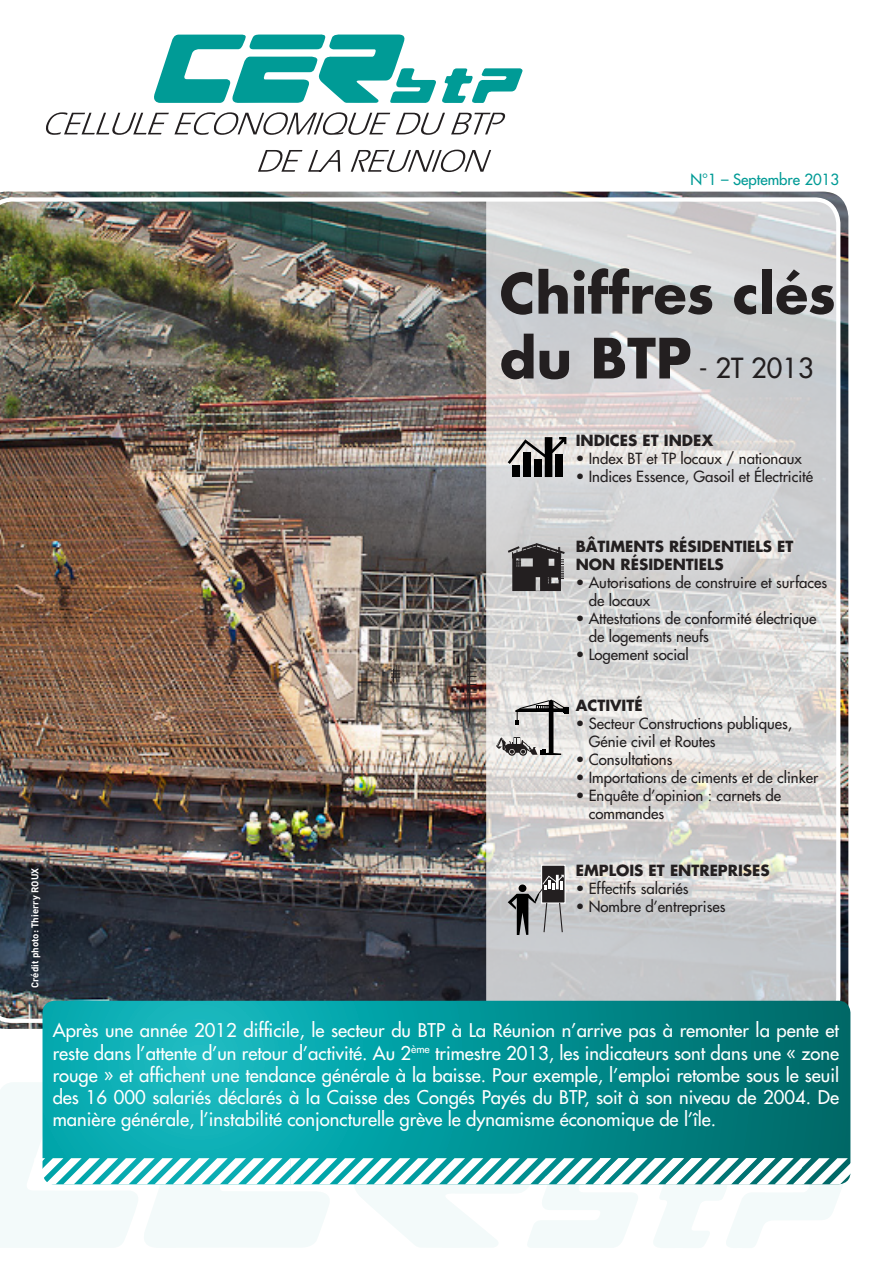
<style>
.page{position:relative;width:893px;height:1263px;background:#fff}
.page>*{position:absolute;margin:0;border:0;box-sizing:border-box;transform-origin:0 0}
.t1{font:700 54px "Futura Std";color:#231f20}
.t2{font:500 27px "Futura Std";color:#231f20}
.t3{font:500 18.45px/22.2px "Futura Std";color:#fff}
.t4{font:500 15px/18px "Futura Std";color:#231f20}
.t5{font:15px "Futura";color:#231f20}
.t6{font:700 15px/18px "Futura";color:#231f20}
.t7{font:700 15px "Futura Std";color:#231f20}
.t8{font:500 15px "Futura Std";color:#009b96}
.t9{font:700 9.75px "DIN";color:#fff}
</style>
<div class="page">
<img style="left:0;top:197px;width:840px;height:826px">
<hr style="left:469px;top:669px;width:1px;height:54px;background:#231f20">
<hr style="left:469px;top:645px;width:1px;height:58px;background:#231f20">
<svg style="left:468px;top:668px;width:9px;height:25px"></svg>
<svg style="left:391px;top:665px;width:9px;height:17px"></svg>
<svg style="left:486px;top:200px;width:352px;height:801px;background:#d4d4d5"></svg>
<hr style="left:467px;top:645px;width:1px;height:58px;background:#231f20">
<svg style="left:43px;top:1001px;width:807px;height:80px;background:#06979a"></svg>
<svg style="left:0;top:1081px;width:851px;height:167px"></svg>
<svg style="left:46px;top:112px;width:460px;height:23px"></svg>
<svg style="left:258px;top:150px;width:233px;height:22px"></svg>
<svg style="left:154px;top:34px;width:369px;height:69px"></svg>
<svg style="left:508px;top:437px;width:58px;height:40px;background:#747371"></svg>
<div style="left:542px;top:865px;width:23px;height:38px;background:#231f20"></div>
<div style="left:541px;top:865px;width:25px;height:38px;border:1px solid #fff"></div>
<svg style="left:508px;top:875px;width:56px;height:60px;background:#959596"></svg>
<svg style="left:506px;top:542px;width:61px;height:49px;background:#615e5f"></svg>
<svg style="left:496px;top:699px;width:73px;height:56px;background:#b4b2b0"></svg>
<p class="t8" style="left:690px;top:170px;width:150px">N°1 – Septembre 2013</p>
<p class="t1" style="left:500px;top:257px;width:338px">Chiffres clés</p>
<p class="t1" style="left:500px;top:322px;width:193px">du BTP</p>
<p class="t2" style="left:699px;top:352px;width:116px">- 2T 2013</p>
<p class="t6" style="left:576px;top:431px;width:139px">INDICES ET INDEX</p>
<p class="t5" style="left:576px;top:448px;width:227px">• Index BT et TP locaux / nationaux</p>
<p class="t5" style="left:576px;top:466px;width:239px">• Indices Essence, Gasoil et Électricité</p>
<p class="t6" style="left:576px;top:537px;width:219px">BÂTIMENTS RÉSIDENTIELS ET<br>NON RÉSIDENTIELS</p>
<p class="t4" style="left:589px;top:574px;width:240px;text-indent:-13px">• Autorisations de construire et surfaces de locaux</p>
<p class="t4" style="left:589px;top:610px;width:229px;text-indent:-13px">• Attestations de conformité électrique de logements neufs</p>
<p class="t4" style="left:576px;top:646px;width:115px">• Logement social</p>
<p class="t7" style="left:576px;top:696px;width:68px">ACTIVITÉ</p>
<p class="t4" style="left:589px;top:715px;width:205px;text-indent:-13px">• Secteur Constructions publiques,<br>Génie civil et Routes</p>
<p class="t4" style="left:576px;top:751px;width:98px">• Consultations</p>
<p class="t4" style="left:576px;top:769px;width:244px">• Importations de ciments et de clinker</p>
<p class="t4" style="left:589px;top:787px;width:194px;text-indent:-13px">• Enquête d’opinion : carnets de commandes</p>
<p class="t9" style="left:29px;top:988px;width:121px;rotate:-90deg">Crédit photo: Thierry ROUX</p>
<p class="t7" style="left:576px;top:860px;width:195px">EMPLOIS ET ENTREPRISES</p>
<p class="t4" style="left:576px;top:879px;width:114px">• Effectifs salariés</p>
<p class="t4" style="left:576px;top:897px;width:151px">• Nombre d’entreprises</p>
<p class="t3" style="left:53px;top:1020px;width:788px">Après une année 2012 difficile, le secteur du BTP à La Réunion n’arrive pas à remonter la pente et reste dans l’attente d’un retour d’activité. Au 2<sup>ème</sup> trimestre 2013, les indicateurs sont dans une « zone</p>
<p class="t3" style="left:53px;top:1064px;width:788px;text-align:justify">rouge » et affichent une tendance générale à la baisse. Pour exemple, l’emploi retombe sous le seuil des 16 000 salariés déclarés à la Caisse des Congés Payés du BTP, soit à son niveau de 2004. De manière générale, l’instabilité conjoncturelle grève le dynamisme économique de l’île.</p>
</div>
